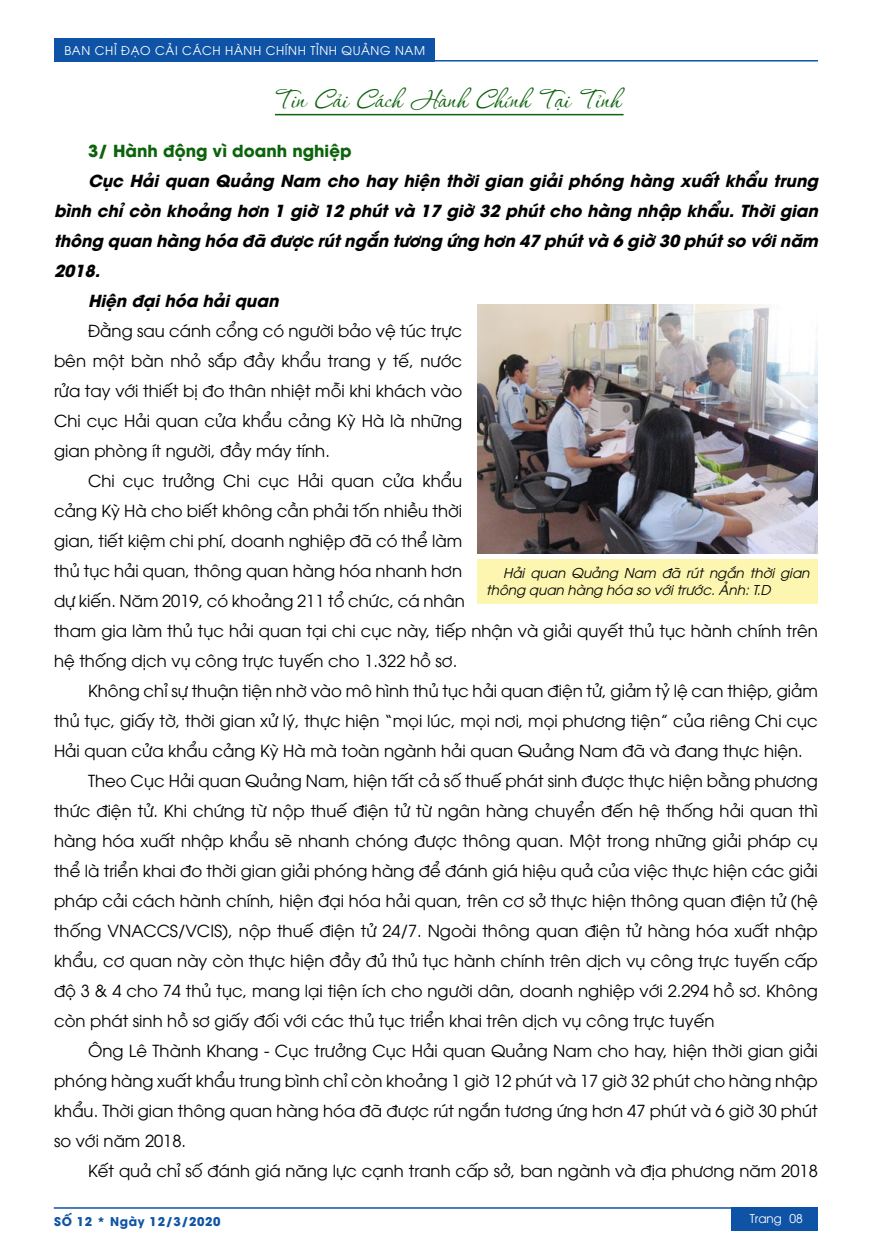
<style>
.page{position:relative;width:872px;height:1255px;background:#fff}
.page>*{position:absolute;margin:0;border:0;box-sizing:border-box;transform-origin:0 0}
.t1{font:33px "UVF Corinthia";color:#0c630b}
.t2{font:16.5px/30px "UTM Avo";color:#000;text-align:justify}
.t3{font:italic 700 16.5px "UTM Avo";color:#000}
.t4{font:700 16.5px "UTM Avo";color:#0c630b}
.t5{font:italic 13.5px/16.5px "UTM Avo";color:#000}
.t6{font:12px "UTM Avo";letter-spacing:.05em;color:#fff}
.t7{font:700 12px "UTM Avo";letter-spacing:.05em;color:#0e53a5}
.s1{color:#fffdfd}
</style>
<div class="page">
<div style="left:731px;top:1207px;width:86px;height:23px;background:#0e53a5"></div>
<div style="left:54px;top:38px;width:380px;height:24px;background:#0e53a5"></div>
<hr style="left:54px;top:1207px;width:763px;height:1px;background:#0e53a5">
<hr style="left:54px;top:60px;width:764px;height:1px;background:#0e53a5">
<hr style="left:275px;top:114px;width:348px;height:1px;background:#0c630b">
<img style="left:477px;top:304px;width:341px;height:249px">
<div style="left:477px;top:559px;width:341px;height:45px;background:#fcf6b0"></div>
<p class="t6" style="left:64px;top:42px;width:362px">BAN CHỈ ĐẠO CẢI CÁCH HÀNH CHÍNH <span class="s1">TỈNH QUẢNG NAM</span></p>
<h1 class="t1" style="left:275px;top:81px;width:347px">Tin Cải Cách Hành Chính Tại Tỉnh</h1>
<p class="t4" style="left:88px;top:137px;width:265px">3/ Hành động vì doanh nghiệp</p>
<p class="t3" style="left:88px;top:167px;width:731px">Cục Hải quan Quảng Nam cho hay hiện thời gian giải phóng hàng xuất khẩu trung</p>
<p class="t3" style="left:54px;top:197px;width:765px">bình chỉ còn khoảng hơn 1 giờ 12 phút và 17 giờ 32 phút cho hàng nhập khẩu. Thời gian</p>
<p class="t3" style="left:54px;top:227px;width:765px">thông quan hàng hóa đã được rút ngắn tương ứng hơn 47 phút và 6 giờ 30 phút so với năm</p>
<p class="t3" style="left:54px;top:257px;width:47px">2018.</p>
<p class="t3" style="left:88px;top:287px;width:192px">Hiện đại hóa hải quan</p>
<p class="t2" style="left:54px;top:314px;width:410px;text-indent:34px">Đằng sau cánh cổng có người bảo vệ túc trực bên một bàn nhỏ sắp đầy khẩu trang y tế, nước rửa tay với thiết bị đo thân nhiệt mỗi khi khách vào Chi cục Hải quan cửa khẩu cảng Kỳ Hà là những gian phòng ít người, đầy máy tính.</p>
<p class="t2" style="left:54px;top:464px;width:765px;text-align:left;text-indent:34px">Chi cục trưởng Chi cục Hải quan cửa khẩu<br>cảng Kỳ Hà cho biết không cần phải tốn nhiều thời<br>gian, tiết kiệm chi phí, doanh nghiệp đã có thể làm<br>thủ tục hải quan, thông quan hàng hóa nhanh hơn<br>dự kiến. Năm 2019, có khoảng 211 tổ chức, cá nhân<br>tham gia làm thủ tục hải quan tại chi cục này, tiếp nhận và giải quyết thủ tục hành chính trên hệ thống dịch vụ công trực tuyến cho 1.322 hồ sơ.</p>
<p class="t2" style="left:88px;top:674px;width:731px">Không chỉ sự thuận tiện nhờ vào mô hình thủ tục hải quan điện tử, giảm tỷ lệ can thiệp, giảm</p>
<p class="t2" style="left:54px;top:704px;width:765px">thủ tục, giấy tờ, thời gian xử lý, thực hiện “mọi lúc, mọi nơi, mọi phương tiện” của riêng Chi cục</p>
<p class="t2" style="left:54px;top:734px;width:750px">Hải quan cửa khẩu cảng Kỳ Hà mà toàn ngành hải quan Quảng Nam đã và đang thực hiện.</p>
<p class="t2" style="left:88px;top:764px;width:731px">Theo Cục Hải quan Quảng Nam, hiện tất cả số thuế phát sinh được thực hiện bằng phương</p>
<p class="t2" style="left:54px;top:794px;width:765px">thức điện tử. Khi chứng từ nộp thuế điện tử từ ngân hàng chuyển đến hệ thống hải quan thì</p>
<p class="t2" style="left:54px;top:824px;width:765px">hàng hóa xuất nhập khẩu sẽ nhanh chóng được thông quan. Một trong những giải pháp cụ</p>
<p class="t2" style="left:54px;top:854px;width:765px">thể là triển khai đo thời gian giải phóng hàng để đánh giá hiệu quả của việc thực hiện các giải</p>
<p class="t2" style="left:54px;top:884px;width:765px">pháp cải cách hành chính, hiện đại hóa hải quan, trên cơ sở thực hiện thông quan điện tử (hệ</p>
<p class="t2" style="left:54px;top:914px;width:765px">thống VNACCS/VCIS), nộp thuế điện tử 24/7. Ngoài thông quan điện tử hàng hóa xuất nhập</p>
<p class="t2" style="left:54px;top:944px;width:765px">khẩu, cơ quan này còn thực hiện đầy đủ thủ tục hành chính trên dịch vụ công trực tuyến cấp</p>
<p class="t2" style="left:54px;top:974px;width:765px">độ 3 &amp; 4 cho 74 thủ tục, mang lại tiện ích cho người dân, doanh nghiệp với 2.294 hồ sơ. Không</p>
<p class="t2" style="left:54px;top:1004px;width:662px">còn phát sinh hồ sơ giấy đối với các thủ tục triển khai trên dịch vụ công trực tuyến</p>
<p class="t2" style="left:88px;top:1034px;width:731px">Ông Lê Thành Khang - Cục trưởng Cục Hải quan Quảng Nam cho hay, hiện thời gian giải</p>
<p class="t2" style="left:54px;top:1064px;width:765px">phóng hàng xuất khẩu trung bình chỉ còn khoảng 1 giờ 12 phút và 17 giờ 32 phút cho hàng nhập</p>
<p class="t2" style="left:54px;top:1094px;width:765px">khẩu. Thời gian thông quan hàng hóa đã được rút ngắn tương ứng hơn 47 phút và 6 giờ 30 phút</p>
<p class="t2" style="left:54px;top:1124px;width:134px">so với năm 2018.</p>
<p class="t2" style="left:88px;top:1154px;width:731px">Kết quả chỉ số đánh giá năng lực cạnh tranh cấp sở, ban ngành và địa phương năm 2018</p>
<p class="t5" style="left:486px;top:564px;width:325px;text-indent:17px">Hải quan Quảng Nam đã rút ngắn thời gian thông quan hàng hóa so với trước. Ảnh: T.D</p>
<p class="t7" style="left:54px;top:1211px;width:168px">SỐ 12 * Ngày 12/3/2020</p>
<p class="t6" style="left:789px;top:1209px;width:15px">08</p>
<p class="t6" style="left:750px;top:1208px;width:34px">Trang</p>
</div>
